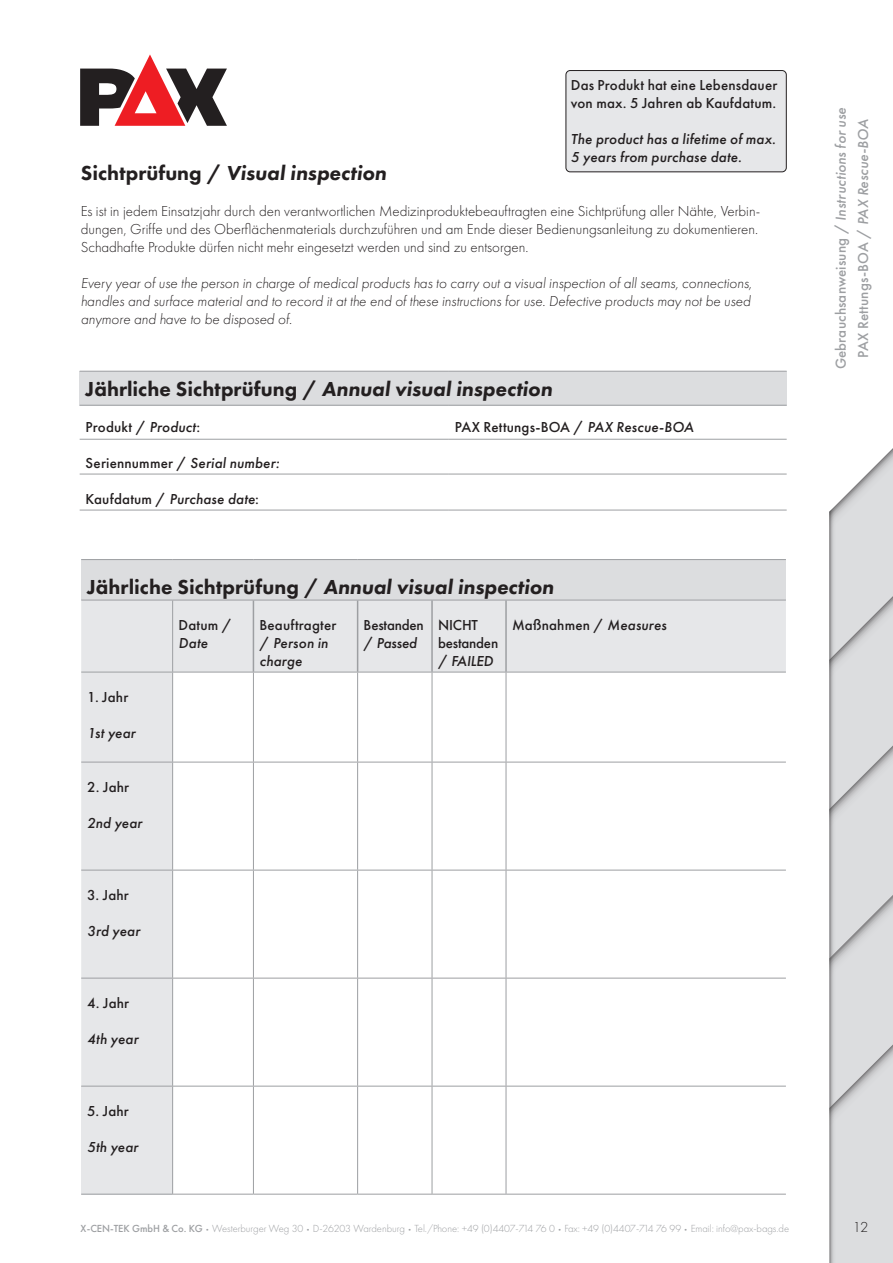
<style>
.page{position:relative;width:893px;height:1263px;background:#fff}
.page>*{position:absolute;margin:0;border:0;box-sizing:border-box;transform-origin:0 0}
.t1{font:800 21px "Futura PT";color:#231f20}
.t2{font:italic 800 21px "Futura PT";color:#231f20}
.t3{font:300 15px/18px "Futura PT";color:#231f20}
.t4{font:italic 300 15px/18px "Futura PT";color:#231f20;text-align:justify}
.t5{font:500 15px/18px "Futura PT";letter-spacing:.01em;color:#231f20}
.t6{font:italic 500 15px/18px "Futura PT";letter-spacing:.01em;color:#231f20}
.t7{font:500 15px/22.5px "Futura PT";letter-spacing:.01em;color:#9d9fa2;text-align:center}
.t8{font:500 15px/18px "Futura PT";letter-spacing:-.015em;color:#231f20}
.t9{font:300 10.65px "Futura PT";letter-spacing:-.005em;color:#9d9fa2}
.s1{font-style:normal}
.s2{font-style:italic}
.s3{font-weight:500}
.s4{font-size:6.6px}
</style>
<div class="page">
<svg style="left:80px;top:54px;width:147px;height:72px"></svg>
<svg style="left:829px;top:448px;width:64px;height:815px;background:#d7d8da"></svg>
<div style="left:80px;top:371px;width:707px;height:34px;background:#dcdddf"></div>
<hr style="left:80px;top:371px;width:369px;height:1px;background:#9d9fa2">
<hr style="left:449px;top:371px;width:338px;height:1px;background:#9d9fa2">
<hr style="left:80px;top:405px;width:369px;height:1px;background:#9d9fa2">
<hr style="left:449px;top:405px;width:338px;height:1px;background:#9d9fa2">
<hr style="left:80px;top:439px;width:369px;height:1px;background:#9d9fa2">
<hr style="left:449px;top:439px;width:338px;height:1px;background:#9d9fa2">
<hr style="left:80px;top:474px;width:369px;height:1px;background:#9d9fa2">
<hr style="left:449px;top:474px;width:338px;height:1px;background:#9d9fa2">
<hr style="left:80px;top:510px;width:369px;height:1px;background:#9d9fa2">
<hr style="left:449px;top:510px;width:338px;height:1px;background:#9d9fa2">
<div style="left:81px;top:560px;width:705px;height:40px;background:#dcdddf"></div>
<div style="left:81px;top:601px;width:705px;height:71px;background:#e6e7e9"></div>
<div style="left:81px;top:673px;width:91px;height:413px;background:#e6e7e9"></div>
<div style="left:81px;top:1086px;width:92px;height:108px;background:#e6e7e9"></div>
<hr style="left:81px;top:559px;width:92px;height:1px;background:#9d9fa2">
<hr style="left:173px;top:559px;width:80px;height:1px;background:#9d9fa2">
<hr style="left:253px;top:559px;width:105px;height:1px;background:#9d9fa2">
<hr style="left:358px;top:559px;width:74px;height:1px;background:#9d9fa2">
<hr style="left:432px;top:559px;width:74px;height:1px;background:#9d9fa2">
<hr style="left:506px;top:559px;width:280px;height:1px;background:#9d9fa2">
<hr style="left:81px;top:600px;width:92px;height:1px;background:#9d9fa2">
<hr style="left:173px;top:600px;width:80px;height:1px;background:#9d9fa2">
<hr style="left:172px;top:600px;width:1px;height:72px;background:#9d9fa2">
<hr style="left:253px;top:600px;width:105px;height:1px;background:#9d9fa2">
<hr style="left:358px;top:600px;width:74px;height:1px;background:#9d9fa2">
<hr style="left:432px;top:600px;width:74px;height:1px;background:#9d9fa2">
<hr style="left:506px;top:600px;width:280px;height:1px;background:#9d9fa2">
<hr style="left:81px;top:672px;width:92px;height:1px;background:#9d9fa2">
<hr style="left:173px;top:672px;width:80px;height:1px;background:#9d9fa2">
<hr style="left:172px;top:672px;width:1px;height:90px;background:#9d9fa2">
<hr style="left:253px;top:672px;width:105px;height:1px;background:#9d9fa2">
<hr style="left:253px;top:672px;width:1px;height:90px;background:#9d9fa2">
<hr style="left:358px;top:672px;width:74px;height:1px;background:#9d9fa2">
<hr style="left:357px;top:672px;width:1px;height:90px;background:#9d9fa2">
<hr style="left:432px;top:672px;width:74px;height:1px;background:#9d9fa2">
<hr style="left:432px;top:672px;width:1px;height:90px;background:#9d9fa2">
<hr style="left:506px;top:672px;width:280px;height:1px;background:#9d9fa2">
<hr style="left:506px;top:672px;width:1px;height:90px;background:#9d9fa2">
<hr style="left:81px;top:762px;width:92px;height:1px;background:#9d9fa2">
<hr style="left:173px;top:762px;width:80px;height:1px;background:#9d9fa2">
<hr style="left:172px;top:762px;width:1px;height:108px;background:#9d9fa2">
<hr style="left:253px;top:762px;width:105px;height:1px;background:#9d9fa2">
<hr style="left:253px;top:762px;width:1px;height:108px;background:#9d9fa2">
<hr style="left:358px;top:762px;width:74px;height:1px;background:#9d9fa2">
<hr style="left:357px;top:762px;width:1px;height:108px;background:#9d9fa2">
<hr style="left:432px;top:762px;width:74px;height:1px;background:#9d9fa2">
<hr style="left:432px;top:762px;width:1px;height:108px;background:#9d9fa2">
<hr style="left:506px;top:762px;width:280px;height:1px;background:#9d9fa2">
<hr style="left:506px;top:762px;width:1px;height:108px;background:#9d9fa2">
<hr style="left:81px;top:870px;width:92px;height:1px;background:#9d9fa2">
<hr style="left:173px;top:870px;width:80px;height:1px;background:#9d9fa2">
<hr style="left:172px;top:870px;width:1px;height:108px;background:#9d9fa2">
<hr style="left:253px;top:870px;width:105px;height:1px;background:#9d9fa2">
<hr style="left:253px;top:870px;width:1px;height:108px;background:#9d9fa2">
<hr style="left:358px;top:870px;width:74px;height:1px;background:#9d9fa2">
<hr style="left:357px;top:870px;width:1px;height:108px;background:#9d9fa2">
<hr style="left:432px;top:870px;width:74px;height:1px;background:#9d9fa2">
<hr style="left:432px;top:870px;width:1px;height:108px;background:#9d9fa2">
<hr style="left:506px;top:870px;width:280px;height:1px;background:#9d9fa2">
<hr style="left:506px;top:870px;width:1px;height:108px;background:#9d9fa2">
<hr style="left:81px;top:978px;width:92px;height:1px;background:#9d9fa2">
<hr style="left:173px;top:978px;width:80px;height:1px;background:#9d9fa2">
<hr style="left:172px;top:978px;width:1px;height:108px;background:#9d9fa2">
<hr style="left:253px;top:978px;width:105px;height:1px;background:#9d9fa2">
<hr style="left:253px;top:978px;width:1px;height:108px;background:#9d9fa2">
<hr style="left:358px;top:978px;width:74px;height:1px;background:#9d9fa2">
<hr style="left:357px;top:978px;width:1px;height:108px;background:#9d9fa2">
<hr style="left:432px;top:978px;width:74px;height:1px;background:#9d9fa2">
<hr style="left:432px;top:978px;width:1px;height:108px;background:#9d9fa2">
<hr style="left:506px;top:978px;width:280px;height:1px;background:#9d9fa2">
<hr style="left:506px;top:978px;width:1px;height:108px;background:#9d9fa2">
<hr style="left:253px;top:600px;width:1px;height:72px;background:#9d9fa2">
<hr style="left:357px;top:600px;width:1px;height:72px;background:#9d9fa2">
<hr style="left:431px;top:600px;width:2px;height:72px;background:#9d9fa2">
<hr style="left:505px;top:600px;width:2px;height:72px;background:#9d9fa2">
<hr style="left:81px;top:1086px;width:92px;height:1px;background:#9d9fa2">
<hr style="left:173px;top:1086px;width:80px;height:1px;background:#9d9fa2">
<hr style="left:172px;top:1086px;width:1px;height:108px;background:#9d9fa2">
<hr style="left:253px;top:1086px;width:105px;height:1px;background:#9d9fa2">
<hr style="left:253px;top:1086px;width:1px;height:108px;background:#9d9fa2">
<hr style="left:358px;top:1086px;width:74px;height:1px;background:#9d9fa2">
<hr style="left:357px;top:1086px;width:1px;height:108px;background:#9d9fa2">
<hr style="left:432px;top:1086px;width:74px;height:1px;background:#9d9fa2">
<hr style="left:432px;top:1086px;width:1px;height:108px;background:#9d9fa2">
<hr style="left:506px;top:1086px;width:280px;height:1px;background:#9d9fa2">
<hr style="left:506px;top:1086px;width:1px;height:108px;background:#9d9fa2">
<hr style="left:81px;top:1194px;width:92px;height:1px;background:#9d9fa2">
<hr style="left:173px;top:1194px;width:80px;height:1px;background:#9d9fa2">
<hr style="left:253px;top:1194px;width:105px;height:1px;background:#9d9fa2">
<hr style="left:358px;top:1194px;width:74px;height:1px;background:#9d9fa2">
<hr style="left:432px;top:1194px;width:74px;height:1px;background:#9d9fa2">
<hr style="left:506px;top:1194px;width:280px;height:1px;background:#9d9fa2">
<div style="left:566px;top:71px;width:220px;height:101px;background:#e6e7e9;border-radius:4px"></div>
<div style="left:566px;top:70px;width:221px;height:102px;border:1px solid #231f20;border-radius:4px"></div>
<p class="t5" style="left:571px;top:76px;width:208px">Das Produkt hat eine Lebensdauer von max. 5 Jahren ab Kaufdatum.</p>
<p class="t6" style="left:571px;top:130px;width:206px">The product has a lifetime of max.<br>5 years from purchase date.</p>
<h1 class="t2" style="left:81px;top:160px;width:307px"><span class="s1">Sichtprüfung /</span> Visual inspection</h1>
<p class="t3" style="left:81px;top:202px;width:681px">Es ist in jedem Einsatzjahr durch den verantwortlichen Medizinproduktebeauftragten eine Sichtprüfung aller Nähte, Verbin&shy;dungen, Griffe und des Oberflächenmaterials durchzuführen und am Ende dieser Bedienungsanleitung zu dokumentieren.<br>Schadhafte Produkte dürfen nicht mehr eingesetzt werden und sind zu entsorgen.</p>
<p class="t4" style="left:81px;top:274px;width:673px">Every year of use the person in charge of medical products has to carry out a visual inspection of all seams, connections, handles and surface material and to record it at the end of these instructions for use. Defective products may not be used anymore and have to be disposed of.</p>
<h1 class="t1" style="left:86px;top:376px;width:468px">Jährliche Sichtprüfung / <span class="s2">Annual visual inspection</span></h1>
<p class="t5" style="left:86px;top:418px;width:116px">Produkt / <span class="s2">Product</span>:</p>
<p class="t5" style="left:455px;top:418px;width:240px">PAX Rettungs-BOA / <span class="s2">PAX Rescue-BOA</span></p>
<p class="t5" style="left:86px;top:454px;width:195px">Seriennummer / <span class="s2">Serial number:</span></p>
<p class="t6" style="left:86px;top:490px;width:175px"><span class="s1">Kaufdatum /</span> Purchase date<span class="s1">:</span></p>
<h1 class="t1" style="left:87px;top:574px;width:468px">Jährliche Sichtprüfung / <span class="s2">Annual visual inspection</span></h1>
<p class="t5" style="left:179px;top:616px;width:55px">Datum /</p>
<p class="t6" style="left:179px;top:634px;width:31px">Date</p>
<p class="t6" style="left:259px;top:616px;width:78px"><span class="s1">Beauftragter /</span> Person in charge</p>
<p class="t8" style="left:364px;top:616px;width:62px">Bestanden / <span class="s2">Passed</span></p>
<p class="t8" style="left:438px;top:616px;width:62px">NICHT bestanden / <span class="s2">FAILED</span></p>
<p class="t5" style="left:512px;top:616px;width:156px">Maßnahmen / <span class="s2">Measures</span></p>
<p class="t5" style="left:87px;top:688px;width:43px">1. Jahr</p>
<p class="t6" style="left:87px;top:724px;width:50px">1st year</p>
<p class="t5" style="left:87px;top:778px;width:43px">2. Jahr</p>
<p class="t6" style="left:87px;top:814px;width:56px">2nd year</p>
<p class="t5" style="left:87px;top:886px;width:43px">3. Jahr</p>
<p class="t6" style="left:87px;top:922px;width:54px">3rd year</p>
<p class="t5" style="left:87px;top:994px;width:44px">4. Jahr</p>
<p class="t6" style="left:87px;top:1030px;width:53px">4th year</p>
<p class="t5" style="left:87px;top:1102px;width:43px">5. Jahr</p>
<p class="t6" style="left:87px;top:1138px;width:52px">5th year</p>
<p class="t7" style="left:829px;top:369px;width:263px;rotate:-90deg">Gebrauchsanweisung / <span class="s2">Instructions for use<br></span>PAX Rettungs-BOA / <span class="s2">PAX Rescue-BOA</span></p>
<p class="t9" style="left:81px;top:1223px;width:710px"><span class="s3">X-CEN-TEK GmbH &amp; Co. KG</span> <span class="s4">•</span> Westerburger Weg 30 <span class="s4">•</span> D-26203 Wardenburg <span class="s4">•</span> Tel./Phone: +49 (0)4407-714 76 0 <span class="s4">•</span> Fax: +49 (0)4407-714 76 99 <span class="s4">•</span> Email: info@pax-bags.de</p>
<p class="t3" style="left:853px;top:1218px;width:17px">12</p>
</div>
